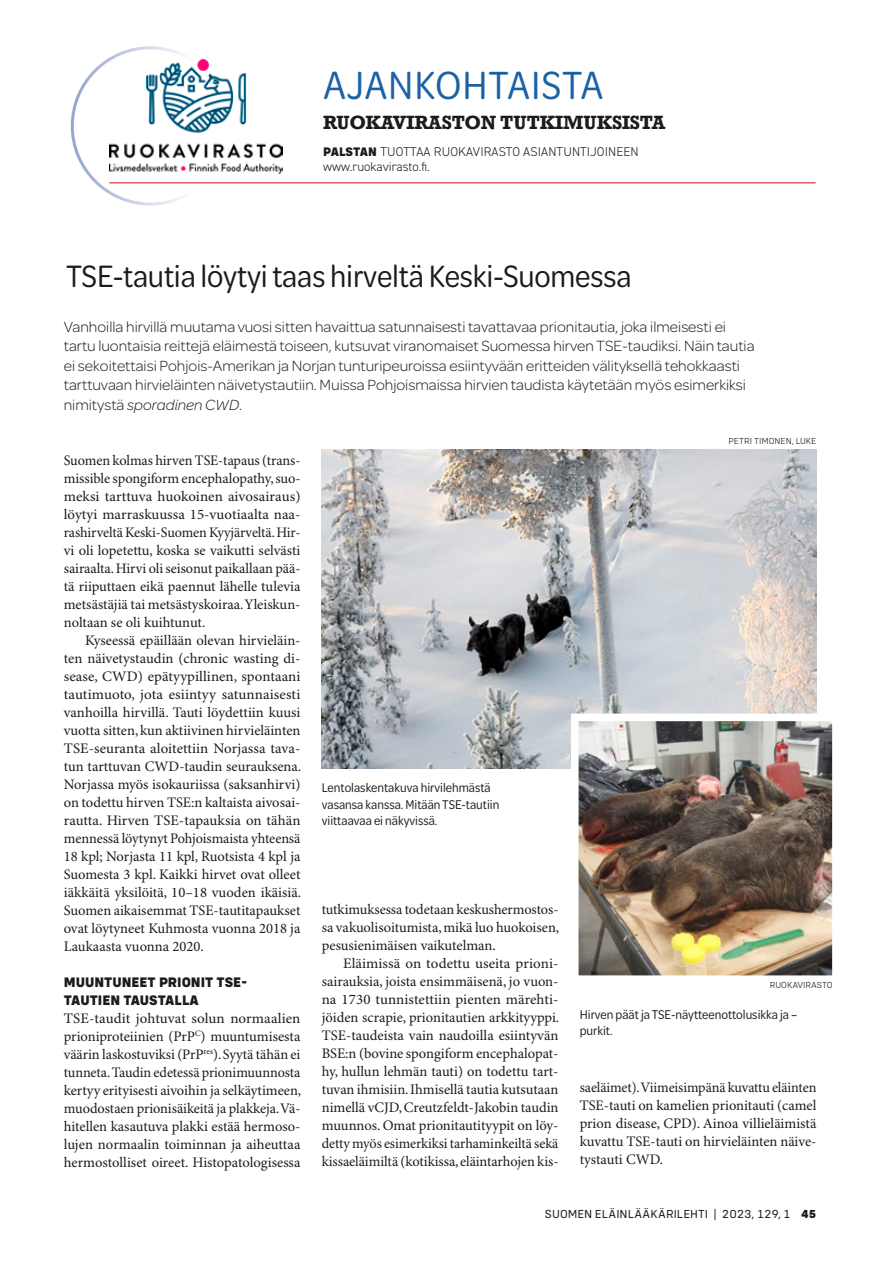
<style>
.page{position:relative;width:893px;height:1263px;background:#fff}
.page>*{position:absolute;margin:0;border:0;box-sizing:border-box;transform-origin:0 0}
.t1{font:42px "Omnes Cond";letter-spacing:.02em;color:#1b61a4}
.t2{font:33px "Omnes Cond";letter-spacing:-.005em;color:#1c1b1a}
.t3{font:700 18px "Rockwell";letter-spacing:-.01em;color:#1c1b1a}
.t4{font:300 15.75px/19.5px "Omnes";color:#1c1b1a}
.t5{font:14.55px/18px "Minion Pro";color:#1c1b1a;text-align:justify}
.t6{font:800 14.25px/18px "Config";color:#1c1b1a}
.t7{font:13.5px/16.5px "Omnes Cond";color:#1c1b1a}
.t8{font:300 12.75px/15px "DIN2014";letter-spacing:.01em;color:#1c1b1a}
.t9{font:12px "Config";letter-spacing:.005em;color:#1c1b1a}
.t10{font:300 9px "Config";color:#1c1b1a}
.s1{font-family:"Config";font-weight:800}
.s2{font-style:italic}
.s3{font-weight:800}
</style>
<div class="page">
<img style="left:110px;top:60px;width:172px;height:114px">
<div style="left:71px;top:46px;width:159px;height:160px;border:3px solid #97a5d0;border-radius:50%"></div>
<hr style="left:109px;top:183px;width:707px;height:1px;background:#bd1311">
<img style="left:322px;top:449px;width:494px;height:319px">
<img style="left:580px;top:723px;width:251px;height:251px">
<div style="left:571px;top:714px;width:269px;height:269px;border:8px solid #fff"></div>
<h1 class="t1" style="left:324px;top:59px;width:281px">AJANKOHTAISTA</h1>
<p class="t3" style="left:323px;top:111px;width:344px">RUOKAVIRASTON TUTKIMUKSISTA</p>
<p class="t8" style="left:323px;top:144px;width:317px"><span class="s1">PALSTAN</span> TUOTTAA RUOKAVIRASTO ASIANTUNTIJOINEEN www.ruokavirasto.fi.</p>
<h2 class="t2" style="left:66px;top:255px;width:567px">TSE-tautia löytyi taas hirveltä Keski-Suomessa</h2>
<p class="t4" style="left:64px;top:316px;width:692px">Vanhoilla hirvillä muutama vuosi sitten havaittua satunnaisesti tavattavaa prionitautia, joka ilmeisesti ei tartu luontaisia reittejä eläimestä toiseen, kutsuvat viranomaiset Suomessa hirven TSE-taudiksi. Näin tautia ei sekoitettaisi Pohjois-Amerikan ja Norjan tunturipeuroissa esiintyvään eritteiden välityksellä tehokkaasti tarttuvaan hirvieläinten näivetystautiin. Muissa Pohjoismaissa hirvien taudista käytetään myös esimerkiksi nimitystä <span class="s2">sporadinen CWD</span>.</p>
<p class="t5" style="left:64px;top:452px;width:238px">Suomen kolmas hirven TSE-tapaus (trans&shy;missible spongiform encephalopathy, suo&shy;meksi tarttuva huokoinen aivosairaus) löytyi marraskuussa 15-vuotiaalta naa&shy;rashirveltä Keski-Suomen Kyyjärveltä. Hir&shy;vi oli lopetettu, koska se vaikutti selvästi sairaalta. Hirvi oli seisonut paikallaan pää&shy;tä riiputtaen eikä paennut lähelle tulevia metsästäjiä tai metsästyskoiraa. Yleiskun&shy;noltaan se oli kuihtunut.</p>
<p class="t5" style="left:64px;top:632px;width:239px;text-indent:21px">Kyseessä epäillään olevan hirvieläin&shy;ten näivetystaudin (chronic wasting di&shy;sease, CWD) epätyypillinen, spontaani tautimuoto, jota esiintyy satunnaisesti vanhoilla hirvillä. Tauti löydettiin kuusi vuotta sitten, kun aktiivinen hirvieläinten TSE-seuranta aloitettiin Norjassa tava&shy;tun tarttuvan CWD-taudin seurauksena.<br>Norjassa myös isokauriissa (saksanhirvi) on todettu hirven TSE:n kaltaista aivosai&shy;rautta. Hirven TSE-tapauksia on tähän mennessä löytynyt Pohjoismaista yhteensä 18 kpl; Norjasta 11 kpl, Ruotsista 4 kpl ja Suomesta 3 kpl. Kaikki hirvet ovat olleet iäkkäitä yksilöitä, 10–18 vuoden ikäisiä.<br>Suomen aikaisemmat TSE-tautitapaukset ovat löytyneet Kuhmosta vuonna 2018 ja Laukaasta vuonna 2020.</p>
<p class="t6" style="left:64px;top:973px;width:185px">MUUNTUNEET PRIONIT TSE-<br>TAUTIEN TAUSTALLA</p>
<p class="t5" style="left:64px;top:1010px;width:239px">TSE-taudit johtuvat solun normaalien prioniproteiinien (PrP<sup>C</sup>) muuntumisesta väärin laskostuviksi (PrP<sup>res</sup>). Syytä tähän ei tunneta. Taudin edetessä prionimuunnosta kertyy erityisesti aivoihin ja selkäytimeen, muodostaen prionisäikeitä ja plakkeja. Vä&shy;hitellen kasautuva plakki estää hermoso&shy;lujen normaalin toiminnan ja aiheuttaa hermostolliset oireet. Histopatologisessa</p>
<p class="t10" style="left:728px;top:436px;width:89px">PETRI TIMONEN, LUKE</p>
<p class="t7" style="left:322px;top:779px;width:179px">Lentolaskentakuva hirvilehmästä vasansa kanssa. Mitään TSE-tautiin viittaavaa ei näkyvissä.</p>
<p class="t5" style="left:322px;top:901px;width:239px">tutkimuksessa todetaan keskushermostos&shy;sa vakuolisoitumista, mikä luo huokoisen, pesusienimäisen vaikutelman.</p>
<p class="t5" style="left:322px;top:955px;width:239px;text-indent:21px">Eläimissä on todettu useita prioni&shy;sairauksia, joista ensimmäisenä, jo vuon&shy;na 1730 tunnistettiin pienten märehti&shy;jöiden scrapie, prionitautien arkkityyppi.<br>TSE-taudeista vain naudoilla esiintyvän BSE:n (bovine spongiform encephalopat&shy;hy, hullun lehmän tauti) on todettu tart&shy;tuvan ihmisiin. Ihmisellä tautia kutsutaan nimellä vCJD, Creutzfeldt-Jakobin taudin muunnos. Omat prionitautityypit on löy&shy;detty myös esimerkiksi tarhaminkeiltä sekä kissaeläimiltä (kotikissa, eläintarhojen kis-</p>
<p class="t10" style="left:770px;top:979px;width:64px">RUOKAVIRASTO</p>
<p class="t7" style="left:580px;top:1005px;width:219px">Hirven päät ja TSE-näytteenottolusikka ja – purkit.</p>
<p class="t5" style="left:580px;top:1079px;width:238px">saeläimet). Viimeisimpänä kuvattu eläinten TSE-tauti on kamelien prionitauti (camel prion disease, CPD). Ainoa villieläimistä kuvattu TSE-tauti on hirvieläinten näive&shy;tystauti CWD.</p>
<p class="t9" style="left:545px;top:1207px;width:273px">SUOMEN ELÄINLÄÄKÄRILEHTI | 2023, 129, 1 <span class="s3">45</span></p>
</div>
